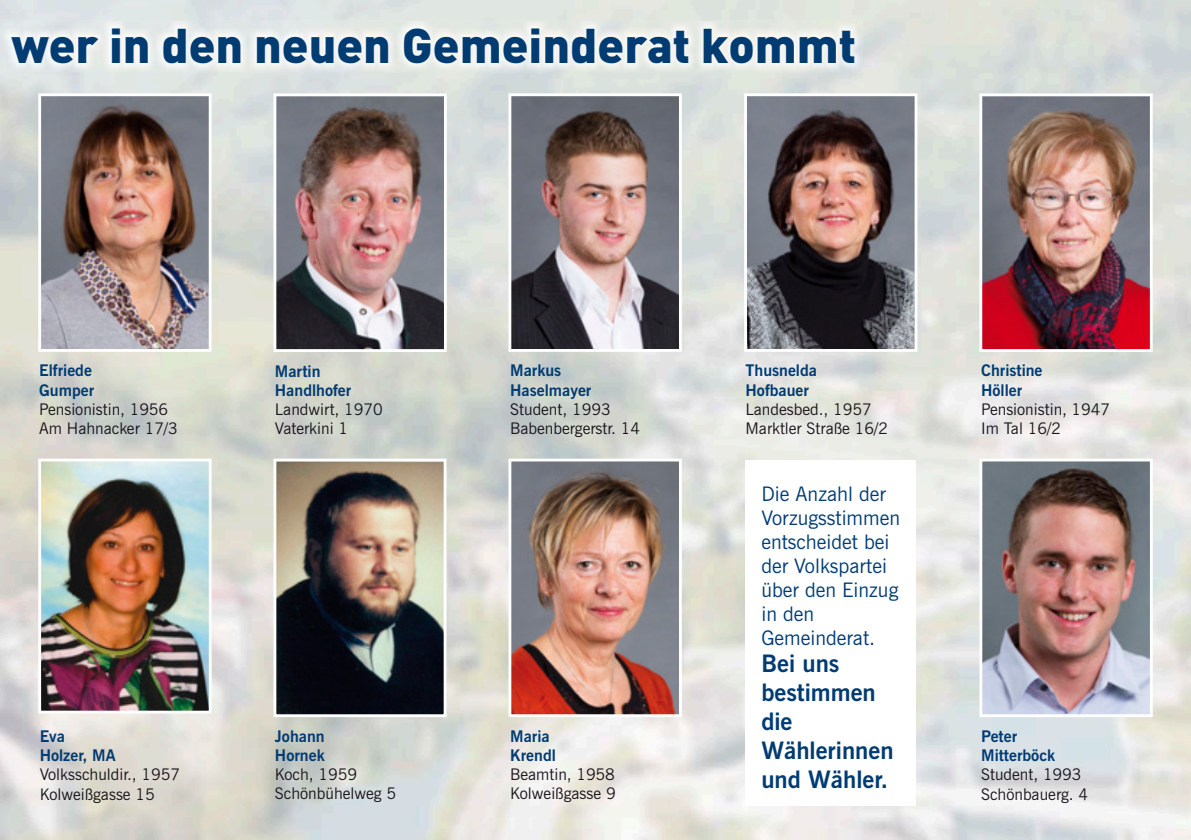
<style>
.page{position:relative;width:1191px;height:840px;background:#fff}
.page>*{position:absolute;margin:0;border:0;box-sizing:border-box;transform-origin:0 0}
.t1{font:900 48px "DIN";color:#003b72}
.t2{font:700 24px/28.8px "News Gothic BT";color:#003b72}
.t3{font:20px/24px "News Gothic BT";color:#003b72}
.t4{font:16px/19.2px "News Gothic BT";color:#19151c}
.t5{font:700 16px/19.2px "News Gothic BT";color:#003b72}
</style>
<div class="page">
<img style="left:277px;top:97px;width:166px;height:251px">
<img style="left:42px;top:97px;width:166px;height:250px">
<div style="left:38px;top:93px;width:174px;height:258px;border:3px solid #fff"></div>
<div style="left:273px;top:93px;width:174px;height:259px;border:3px solid #fff"></div>
<img style="left:748px;top:97px;width:165px;height:250px">
<img style="left:512px;top:97px;width:166px;height:250px">
<div style="left:508px;top:93px;width:174px;height:258px;border:3px solid #fff"></div>
<div style="left:744px;top:93px;width:173px;height:258px;border:3px solid #fff"></div>
<img style="left:42px;top:462px;width:166px;height:247px">
<img style="left:983px;top:97px;width:165px;height:251px">
<div style="left:38px;top:458px;width:174px;height:255px;border:3px solid #fff"></div>
<img style="left:983px;top:462px;width:165px;height:250px">
<img style="left:512px;top:462px;width:166px;height:250px">
<div style="left:508px;top:458px;width:174px;height:258px;border:3px solid #fff"></div>
<div style="left:979px;top:458px;width:173px;height:258px;border:3px solid #fff"></div>
<div style="left:979px;top:93px;width:173px;height:259px;border:3px solid #fff"></div>
<img style="left:277px;top:462px;width:165px;height:250px">
<div style="left:273px;top:458px;width:173px;height:258px;border:3px solid #fff"></div>
<h1 class="t1" style="left:11px;top:13px;width:846px">wer in den neuen Gemeinderat kommt</h1>
<p class="t5" style="left:39px;top:362px;width:56px">Elfriede<br>Gumper</p>
<p class="t4" style="left:39px;top:401px;width:140px">Pensionistin, 1956<br>Am Hahnacker 17/3</p>
<p class="t5" style="left:275px;top:362px;width:78px">Martin<br>Handlhofer</p>
<p class="t4" style="left:275px;top:401px;width:109px">Landwirt, 1970<br>Vaterkini 1</p>
<p class="t5" style="left:40px;top:727px;width:77px">Eva<br>Holzer, MA</p>
<p class="t4" style="left:40px;top:766px;width:142px">Volksschuldir., 1957<br>Kolweißgasse 15</p>
<p class="t5" style="left:275px;top:727px;width:51px">Johann<br>Hornek</p>
<p class="t4" style="left:275px;top:766px;width:123px">Koch, 1959<br>Schönbühelweg 5</p>
<p class="t5" style="left:510px;top:362px;width:83px">Markus<br>Haselmayer</p>
<p class="t4" style="left:510px;top:401px;width:131px">Student, 1993<br>Babenbergerstr. 14</p>
<p class="t5" style="left:510px;top:727px;width:47px">Maria<br>Krendl</p>
<p class="t4" style="left:510px;top:766px;width:107px">Beamtin, 1958<br>Kolweißgasse 9</p>
<p class="t5" style="left:745px;top:362px;width:73px">Thusnelda<br>Hofbauer</p>
<p class="t4" style="left:745px;top:401px;width:144px">Landesbed., 1957<br>Marktler Straße 16/2</p>
<p class="t3" style="left:761px;top:483px;width:140px">Die Anzahl der<br>Vorzugsstimmen entscheidet bei der Volkspartei über den Einzug in den<br>Gemeinderat.</p>
<h2 class="t2" style="left:761px;top:651px;width:134px">Bei uns bestimmen die<br>Wählerinnen und Wähler.</h2>
<p class="t5" style="left:981px;top:362px;width:63px">Christine<br>Höller</p>
<p class="t4" style="left:981px;top:401px;width:130px">Pensionistin, 1947<br>Im Tal 16/2</p>
<p class="t5" style="left:981px;top:727px;width:76px">Peter<br>Mitterböck</p>
<p class="t4" style="left:981px;top:766px;width:109px">Student, 1993<br>Schönbauerg. 4</p>
</div>
